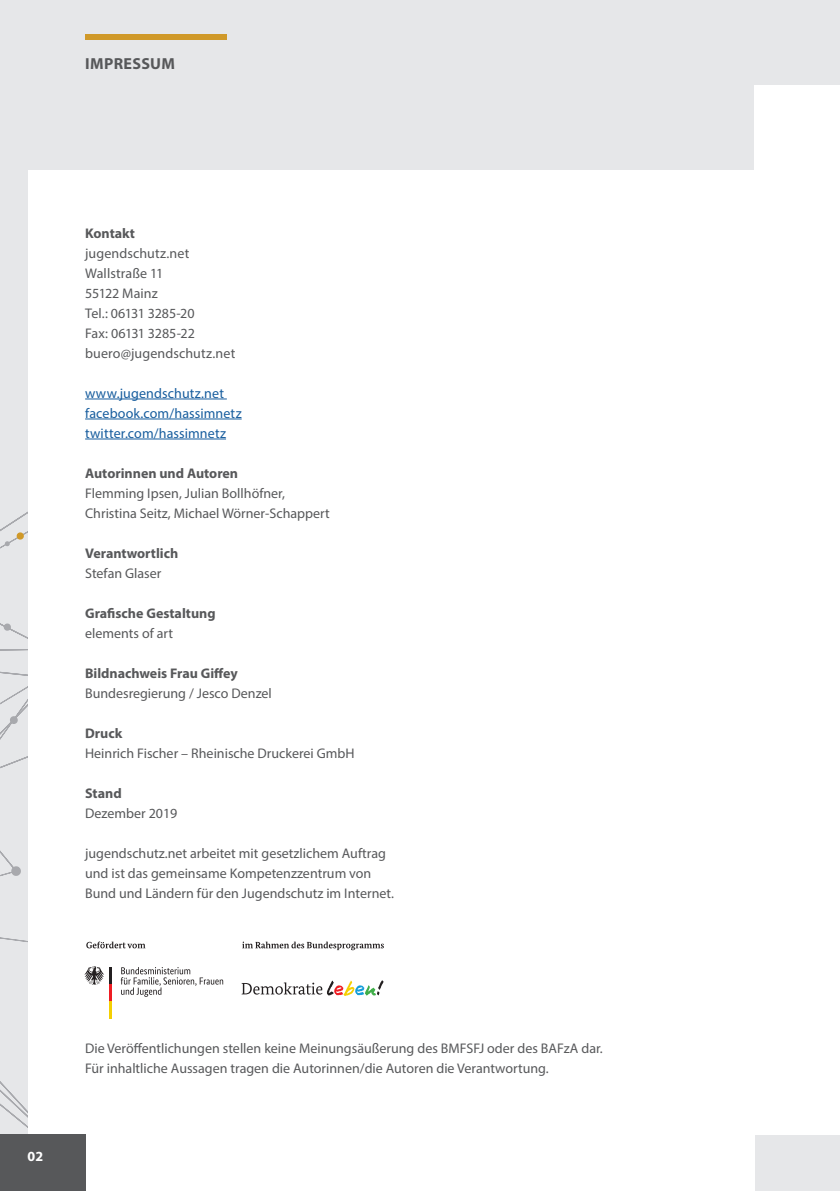
<style>
.page{position:relative;width:840px;height:1191px;background:#fff}
.page>*{position:absolute;margin:0;border:0;box-sizing:border-box;transform-origin:0 0}
.t1{font:700 16px "Myriad Pro";letter-spacing:.02em;color:#57585a}
.t2{font:14px/20px "Myriad Pro";color:#57585a}
.t3{font:700 14px "Myriad Pro";color:#57585a}
.t4{font:14px "Myriad Pro";letter-spacing:.01em;color:#175d9e}
.t5{font:700 14px "Myriad Pro";color:#fff}
.s1{font-weight:700}
</style>
<div class="page">
<div style="left:0;top:0;width:839px;height:1191px;background:#e6e7e9"></div>
<div style="left:85px;top:34px;width:142px;height:6px;background:#d09929"></div>
<div style="left:28px;top:170px;width:726px;height:1021px;background:#fff"></div>
<div style="left:754px;top:85px;width:85px;height:1049px;background:#fff"></div>
<hr style="left:85px;top:398px;width:142px;height:1px;background:#175d9e">
<hr style="left:85px;top:418px;width:156px;height:1px;background:#175d9e">
<hr style="left:85px;top:438px;width:141px;height:1px;background:#175d9e">
<svg style="left:242px;top:941px;width:141px;height:9px"></svg>
<svg style="left:0;top:398px;width:223px;height:780px"></svg>
<svg style="left:241px;top:980px;width:142px;height:16px"></svg>
<div style="left:0;top:1134px;width:85px;height:57px;background:#57585a"></div>
<p class="t1" style="left:85px;top:53px;width:91px">IMPRESSUM</p>
<p class="t3" style="left:85px;top:224px;width:51px">Kontakt</p>
<p class="t2" style="left:85px;top:243px;width:106px">jugendschutz.net</p>
<p class="t2" style="left:85px;top:263px;width:80px">Wallstraße 11</p>
<p class="t2" style="left:85px;top:283px;width:74px">55122 Mainz</p>
<p class="t2" style="left:85px;top:303px;width:111px">Tel.: 06131 3285-20</p>
<p class="t2" style="left:85px;top:323px;width:111px">Fax: 06131 3285-22</p>
<p class="t2" style="left:85px;top:343px;width:152px">buero@jugendschutz.net</p>
<p class="t4" style="left:85px;top:384px;width:140px">www.jugendschutz.net</p>
<p class="t4" style="left:85px;top:404px;width:158px">facebook.com/hassimnetz</p>
<p class="t4" style="left:85px;top:424px;width:142px">twitter.com/hassimnetz</p>
<p class="t3" style="left:85px;top:464px;width:154px">Autorinnen und Autoren</p>
<p class="t2" style="left:85px;top:483px;width:201px">Flemming Ipsen, Julian Bollhöfner,</p>
<p class="t2" style="left:85px;top:503px;width:246px">Christina Seitz, Michael Wörner-Schappert</p>
<p class="t3" style="left:85px;top:544px;width:95px">Verantwortlich</p>
<p class="t2" style="left:85px;top:563px;width:78px">Stefan Glaser</p>
<p class="t3" style="left:85px;top:604px;width:132px">Grafische Gestaltung</p>
<p class="t2" style="left:85px;top:623px;width:89px">elements of art</p>
<p class="t3" style="left:85px;top:664px;width:154px">Bildnachweis Frau Giffey</p>
<p class="t2" style="left:85px;top:683px;width:188px">Bundesregierung / Jesco Denzel</p>
<p class="t2" style="left:85px;top:723px;width:271px"><span class="s1">Druck<br></span>Heinrich Fischer – Rheinische Druckerei GmbH</p>
<p class="t3" style="left:85px;top:784px;width:38px">Stand</p>
<p class="t2" style="left:85px;top:803px;width:94px">Dezember 2019</p>
<p class="t2" style="left:85px;top:843px;width:302px">jugendschutz.net arbeitet mit gesetzlichem Auftrag</p>
<p class="t2" style="left:85px;top:863px;width:287px">und ist das gemeinsame Kompetenzzentrum von</p>
<p class="t2" style="left:85px;top:883px;width:310px">Bund und Ländern für den Jugendschutz im Internet.</p>
<p class="t5" style="left:28px;top:1146px;width:17px">02</p>
<p class="t2" style="left:85px;top:1038px;width:519px">Die Veröffentlichungen stellen keine Meinungsäußerung des BMFSFJ oder des BAFzA dar.</p>
<p class="t2" style="left:85px;top:1058px;width:465px">Für inhaltliche Aussagen tragen die Autorinnen/die Autoren die Verantwortung.</p>
</div>
